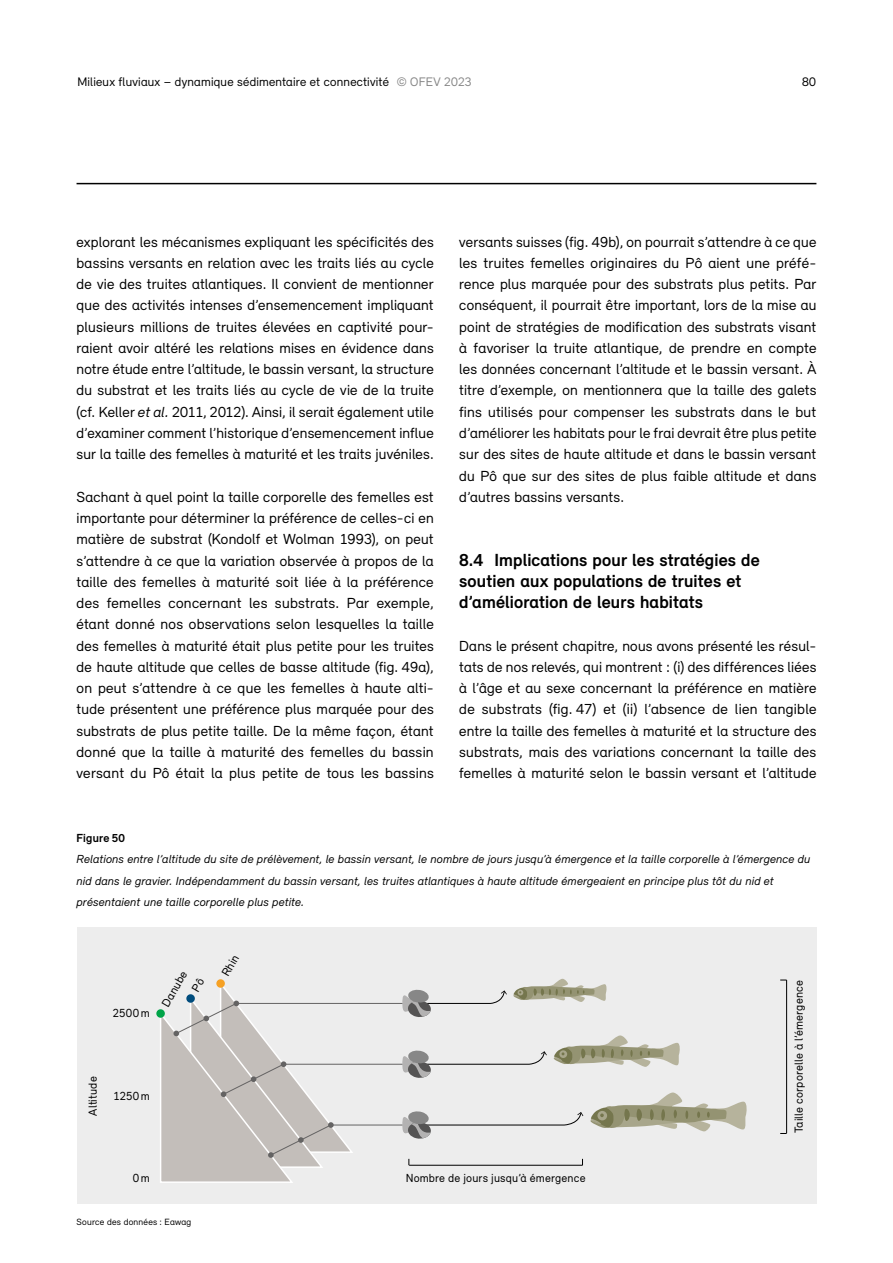
<style>
.page{position:relative;width:893px;height:1263px;background:#fff}
.page>*{position:absolute;margin:0;border:0;box-sizing:border-box;transform-origin:0 0}
._07_Titel_nr{font:700 18px/21.3px "Relevant";letter-spacing:.01em;color:#000}
._07_Grundtext{font:15px/21.3px "Relevant";letter-spacing:.015em;color:#000;text-align:justify}
.t1{font:12.75px "Relevant";letter-spacing:.015em;color:#000}
._08_Legende_Text{font:italic 12px/21.3px "Relevant";letter-spacing:.015em;color:#000}
.t2{font:12px "Relevant";letter-spacing:.015em;color:#000}
._08_Legende_Titel{font:700 12px "Relevant";letter-spacing:.02em;color:#000}
._08_Quelle{font:9.3px "Relevant";letter-spacing:.025em;color:#000}
.s1{color:#878787}
.s2{font-style:italic}
</style>
<div class="page">
<hr style="left:77px;top:183px;width:739px;height:1px;background:#000">
<div style="left:77px;top:927px;width:739px;height:276px;background:#ededed"></div>
<svg style="left:590px;top:1092px;width:157px;height:39px"></svg>
<hr style="left:409px;top:1165px;width:173px;height:1px;background:#000">
<hr style="left:786px;top:980px;width:1px;height:153px;background:#000">
<svg style="left:402px;top:989px;width:105px;height:28px"></svg>
<svg style="left:401px;top:1050px;width:146px;height:28px"></svg>
<svg style="left:401px;top:1111px;width:182px;height:28px"></svg>
<svg style="left:553px;top:1035px;width:127px;height:32px"></svg>
<svg style="left:513px;top:979px;width:94px;height:23px"></svg>
<hr style="left:331px;top:1125px;width:71px;height:1px;background:#646363">
<hr style="left:284px;top:1064px;width:118px;height:1px;background:#646363">
<hr style="left:236px;top:1003px;width:166px;height:1px;background:#646363">
<div style="left:156px;top:1009px;width:9px;height:9px;background:#00a448;border-radius:50%"></div>
<svg style="left:159px;top:979px;width:195px;height:204px"></svg>
<p class="t1" style="left:77px;top:74px;width:396px">Milieux fluviaux – dynamique sédimentaire et connectivité <span class="s1">© OFEV 2023</span></p>
<p class="t1" style="left:802px;top:74px;width:15px">80</p>
<p class="_07_Grundtext" style="left:77px;top:231px;width:359px">explorant les mécanismes expliquant les spécificités des bassins versants en relation avec les traits liés au cycle de vie des truites atlantiques. Il convient de mentionner que des activités intenses d’ensemencement impliquant plusieurs millions de truites élevées en captivité pour&shy;raient avoir altéré les relations mises en évidence dans notre étude entre l’altitude, le bassin versant, la structure du substrat et les traits liés au cycle de vie de la truite (cf. Keller <span class="s2">et al.</span> 2011, 2012). Ainsi, il serait également utile d’examiner comment l’historique d’ensemencement influe sur la taille des femelles à maturité et les traits juvéniles.</p>
<p class="_07_Grundtext" style="left:77px;top:486px;width:359px">Sachant à quel point la taille corporelle des femelles est importante pour déterminer la préférence de celles-ci en matière de substrat (Kondolf et Wolman 1993), on peut s’attendre à ce que la variation observée à propos de la taille des femelles à maturité soit liée à la préférence des femelles concernant les substrats. Par exemple, étant donné nos observations selon lesquelles la taille des femelles à maturité était plus petite pour les truites de haute altitude que celles de basse altitude (fig. 49a), on peut s’attendre à ce que les femelles à haute alti&shy;tude présentent une préférence plus marquée pour des substrats de plus petite taille. De la même façon, étant donné que la taille à maturité des femelles du bassin versant du Pô était la plus petite de tous les bassins</p>
<p class="_07_Grundtext" style="left:459px;top:231px;width:359px">versants suisses (fig. 49b), on pourrait s’attendre à ce que les truites femelles originaires du Pô aient une préfé&shy;rence plus marquée pour des substrats plus petits. Par conséquent, il pourrait être important, lors de la mise au point de stratégies de modification des substrats visant à favoriser la truite atlantique, de prendre en compte les données concernant l’altitude et le bassin versant. À titre d’exemple, on mentionnera que la taille des galets fins utilisés pour compenser les substrats dans le but d’améliorer les habitats pour le frai devrait être plus petite sur des sites de haute altitude et dans le bassin versant du Pô que sur des sites de plus faible altitude et dans d’autres bassins versants.</p>
<h2 class="_07_Titel_nr" style="left:459px;top:549px;width:302px">8.4 Implications pour les stratégies de soutien aux populations de truites et d’amélioration de leurs habitats</h2>
<p class="_07_Grundtext" style="left:459px;top:635px;width:359px">Dans le présent chapitre, nous avons présenté les résul&shy;tats de nos relevés, qui montrent : (i) des différences liées à l’âge et au sexe concernant la préférence en matière de substrats (fig. 47) et (ii) l’absence de lien tangible entre la taille des femelles à maturité et la structure des substrats, mais des variations concernant la taille des femelles à maturité selon le bassin versant et l’altitude</p>
<p class="_08_Legende_Titel" style="left:77px;top:831px;width:50px">Figure 50</p>
<p class="_08_Legende_Text" style="left:77px;top:848px;width:735px">Relations entre l’altitude du site de prélèvement, le bassin versant, le nombre de jours jusqu’à émergence et la taille corporelle à l’émergence du nid dans le gravier. Indépendamment du bassin versant, les truites atlantiques à haute altitude émergeaient en principe plus tôt du nid et présentaient une taille corporelle plus petite.</p>
<p class="t2" style="left:113px;top:1006px;width:39px">2500 m</p>
<p class="t2" style="left:158px;top:1002px;width:41px;rotate:-60deg">Danube</p>
<p class="t2" style="left:85px;top:1115px;width:41px;rotate:-90deg">Altitude</p>
<p class="t2" style="left:113px;top:1088px;width:38px">1250 m</p>
<p class="t2" style="left:133px;top:1171px;width:19px">0m</p>
<p class="_08_Quelle" style="left:77px;top:1216px;width:116px">Source des données : Eawag</p>
<p class="t2" style="left:218px;top:972px;width:24px;rotate:-60deg">Rhin</p>
<p class="t2" style="left:406px;top:1171px;width:182px">Nombre de jours jusqu’à émergence</p>
<p class="t2" style="left:791px;top:1133px;width:155px;rotate:-90deg">Taille corporelle à l’émergence</p>
</div>
